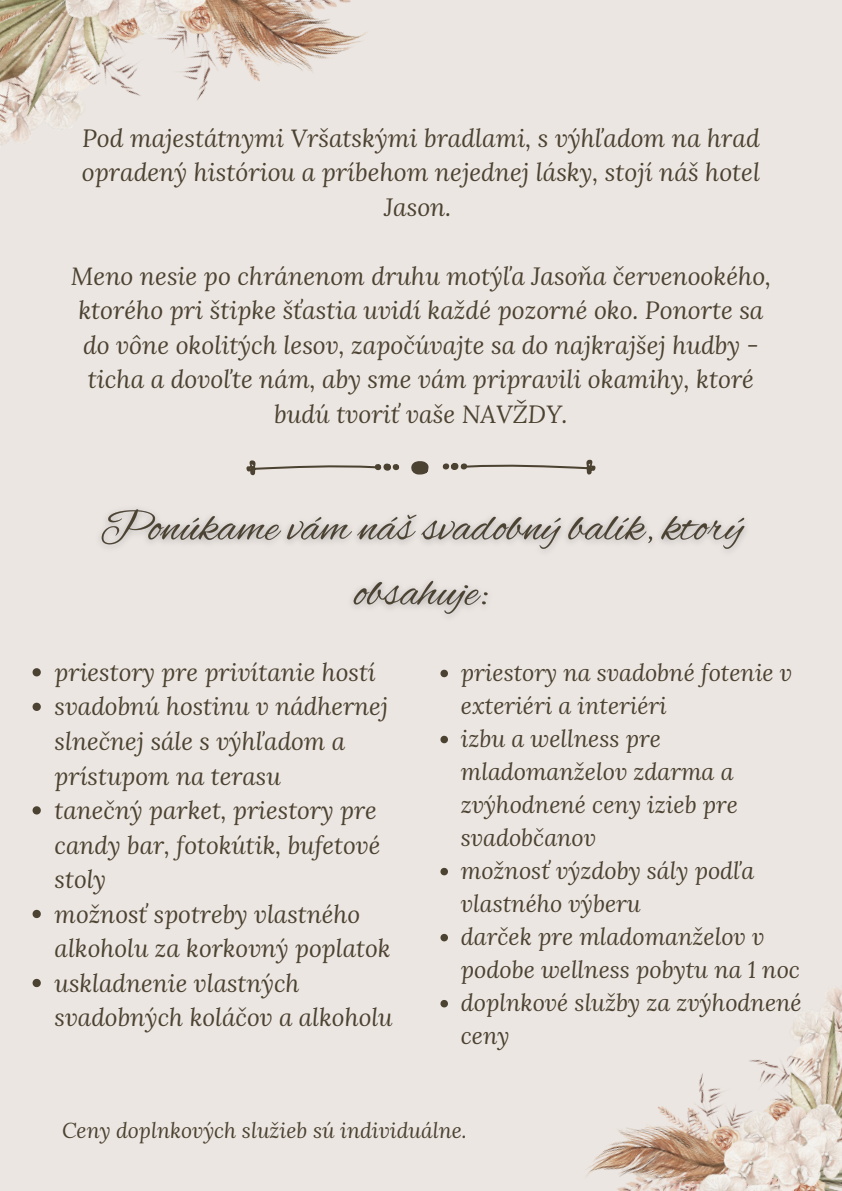
<style>
.page{position:relative;width:842px;height:1191px;background:#fff}
.page>*{position:absolute;margin:0;border:0;box-sizing:border-box;transform-origin:0 0}
.t1{font:italic 24.8px/34.5px "Lora";color:#4c4231;text-align:center}
.t2{font:italic 24.4px/34.5px "Lora";color:#4c4231}
.t3{font:italic 23.5px/33px "Lora";color:#4c4231}
.t4{font:italic 21.2px "Lora";color:#4c4231}
</style>
<div class="page">
<div style="left:0;top:0;width:842px;height:1190px;background:#ebe6e2"></div>
<img style="left:0;top:0;width:367px;height:145px">
<svg style="left:411px;top:461px;width:18px;height:14px"></svg>
<svg style="left:246px;top:460px;width:154px;height:16px"></svg>
<svg style="left:442px;top:459px;width:154px;height:16px"></svg>
<img style="left:585px;top:988px;width:257px;height:202px">
<svg style="left:33px;top:668px;width:8px;height:8px"></svg>
<svg style="left:33px;top:702px;width:8px;height:9px"></svg>
<svg style="left:33px;top:806px;width:8px;height:8px"></svg>
<svg style="left:33px;top:909px;width:8px;height:9px"></svg>
<svg style="left:33px;top:978px;width:8px;height:9px"></svg>
<svg style="left:440px;top:669px;width:8px;height:8px"></svg>
<svg style="left:440px;top:735px;width:8px;height:8px"></svg>
<svg style="left:440px;top:867px;width:8px;height:8px"></svg>
<svg style="left:440px;top:933px;width:8px;height:8px"></svg>
<svg style="left:440px;top:1000px;width:8px;height:7px"></svg>
<img style="left:100px;top:509px;width:645px;height:106px">
<p class="t1" style="left:82px;top:120px;width:680px">Pod majestátnymi Vršatskými bradlami, s výhľadom na hrad opradený históriou a príbehom nejednej lásky, stojí náš hotel<br>Jason.</p>
<h2 class="t1" style="left:71px;top:258px;width:702px">Meno nesie po chránenom druhu motýľa Jasoňa červenookého, ktorého pri štipke šťastia uvidí každé pozorné oko. Ponorte sa do vône okolitých lesov, započúvajte sa do najkrajšej hudby - ticha a dovoľte nám, aby sme vám pripravili okamihy, ktoré budú tvoriť vaše NAVŽDY.</h2>
<h2 class="t2" style="left:55px;top:654px;width:323px">priestory pre privítanie hostí</h2>
<p class="t2" style="left:55px;top:688px;width:335px">svadobnú hostinu v nádhernej slnečnej sále s výhľadom a prístupom na terasu</p>
<p class="t2" style="left:55px;top:792px;width:327px">tanečný parket, priestory pre candy bar, fotokútik, bufetové stoly</p>
<p class="t2" style="left:55px;top:895px;width:337px">možnosť spotreby vlastného alkoholu za korkovný poplatok</p>
<p class="t2" style="left:55px;top:964px;width:340px">uskladnenie vlastných svadobných koláčov a alkoholu</p>
<p class="t3" style="left:461px;top:655px;width:333px">priestory na svadobné fotenie v exteriéri a interiéri</p>
<p class="t3" style="left:461px;top:721px;width:279px">izbu a wellness pre mladomanželov zdarma a zvýhodnené ceny izieb pre svadobčanov</p>
<p class="t3" style="left:461px;top:853px;width:295px">možnosť výzdoby sály podľa vlastného výberu</p>
<p class="t3" style="left:461px;top:919px;width:341px">darček pre mladomanželov v podobe wellness pobytu na 1 noc</p>
<p class="t3" style="left:461px;top:985px;width:342px">doplnkové služby za zvýhodnené ceny</p>
<p class="t4" style="left:62px;top:1115px;width:406px">Ceny doplnkových služieb sú individuálne.</p>
</div>
